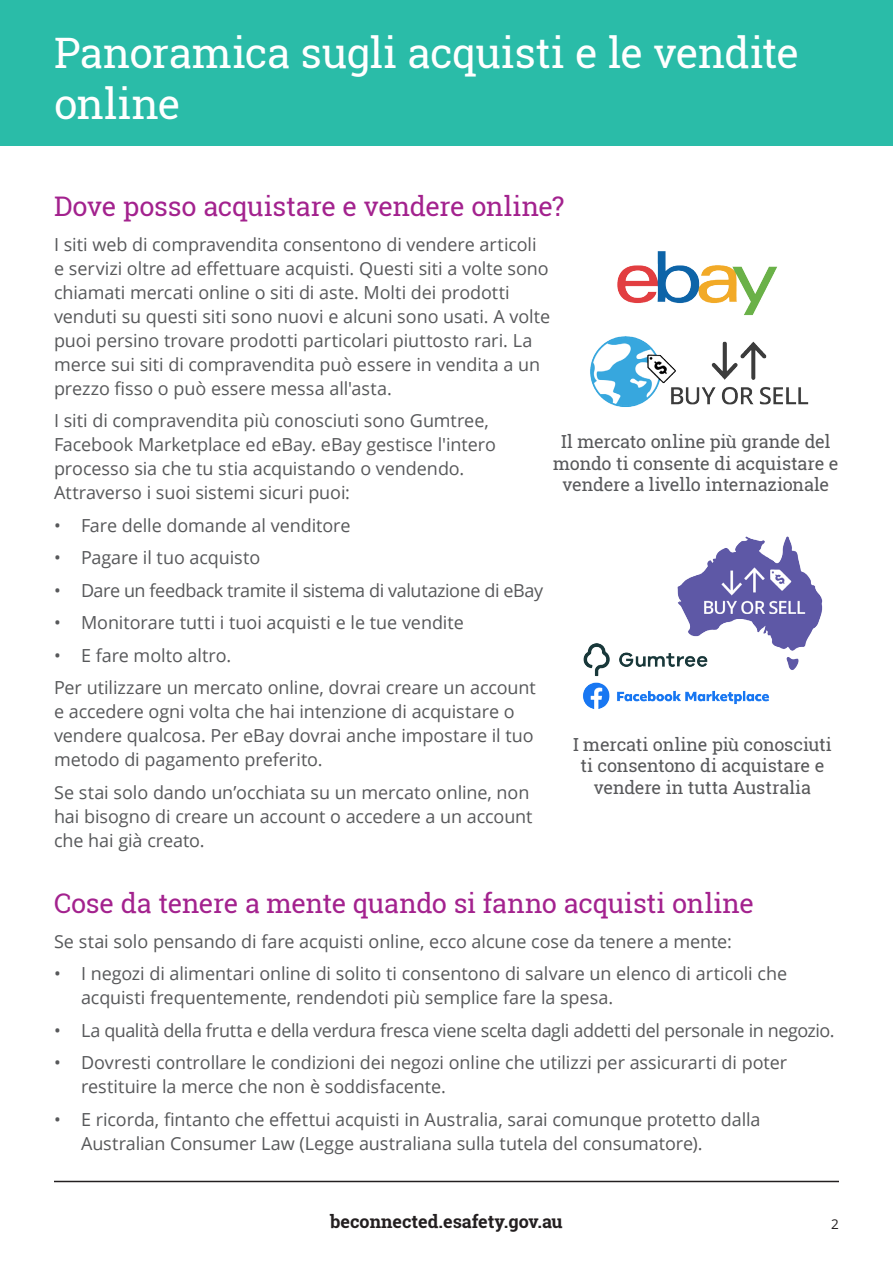
<style>
.page{position:relative;width:893px;height:1263px;background:#fff}
.page>*{position:absolute;margin:0;border:0;box-sizing:border-box;transform-origin:0 0}
.t1{font:42px/50.4px "Roboto Slab";letter-spacing:-.01em;color:#fff}
.t2{font:27px "Roboto Slab";letter-spacing:-.01em;color:#a3228e}
.t3{font:18px/24px "Open Sans";letter-spacing:-.005em;color:#57585a}
.t4{font:18px/21.6px "Roboto Slab";letter-spacing:-.01em;color:#57585a;text-align:center}
.t5{font:18px "Open Sans";letter-spacing:-.025em;color:#57585a}
.t6{font:700 18px "Roboto Slab";color:#231f20}
.t7{font:13.5px "Open Sans";color:#231f20}
</style>
<div class="page">
<hr style="left:54px;top:1181px;width:785px;height:1px;background:#231f20">
<div style="left:0;top:0;width:893px;height:145px;background:#2abca8"></div>
<img style="left:590px;top:251px;width:219px;height:156px">
<img style="left:583px;top:536px;width:240px;height:173px">
<h1 class="t1" style="left:54px;top:27px;width:746px">Panoramica sugli acquisti e le vendite online</h1>
<h2 class="t2" style="left:54px;top:188px;width:512px">Dove posso acquistare e vendere online?</h2>
<p class="t3" style="left:54px;top:232px;width:498px">I siti web di compravendita consentono di vendere articoli e servizi oltre ad effettuare acquisti. Questi siti a volte sono chiamati mercati online o siti di aste. Molti dei prodotti venduti su questi siti sono nuovi e alcuni sono usati. A volte puoi persino trovare prodotti particolari piuttosto rari. La merce sui siti di compravendita può essere in vendita a un prezzo fisso o può essere messa all'asta.</p>
<p class="t3" style="left:54px;top:408px;width:443px">I siti di compravendita più conosciuti sono Gumtree, Facebook Marketplace ed eBay. eBay gestisce l'intero processo sia che tu stia acquistando o vendendo.<br>Attraverso i suoi sistemi sicuri puoi:</p>
<p class="t3" style="left:54px;top:513px;width:298px">• Fare delle domande al venditore</p>
<p class="t3" style="left:54px;top:545px;width:208px">• Pagare il tuo acquisto</p>
<p class="t5" style="left:54px;top:578px;width:491px">• Dare un feedback tramite il sistema di valutazione di eBay</p>
<p class="t3" style="left:54px;top:610px;width:411px">• Monitorare tutti i tuoi acquisti e le tue vendite</p>
<p class="t3" style="left:54px;top:643px;width:179px">• E fare molto altro.</p>
<p class="t3" style="left:54px;top:675px;width:483px">Per utilizzare un mercato online, dovrai creare un account e accedere ogni volta che hai intenzione di acquistare o vendere qualcosa. Per eBay dovrai anche impostare il tuo metodo di pagamento preferito.</p>
<p class="t3" style="left:54px;top:780px;width:480px">Se stai solo dando un’occhiata su un mercato online, non hai bisogno di creare un account o accedere a un account che hai già creato.</p>
<p class="t4" style="left:553px;top:430px;width:287px">Il mercato online più grande del mondo ti consente di acquistare e vendere a livello internazionale</p>
<p class="t4" style="left:573px;top:733px;width:260px">I mercati online più conosciuti ti consentono di acquistare e vendere in tutta Australia</p>
<h2 class="t2" style="left:54px;top:885px;width:701px">Cose da tenere a mente quando si fanno acquisti online</h2>
<p class="t3" style="left:54px;top:929px;width:679px">Se stai solo pensando di fare acquisti online, ecco alcune cose da tenere a mente:</p>
<p class="t3" style="left:81px;top:961px;width:708px;text-indent:-27px">• I negozi di alimentari online di solito ti consentono di salvare un elenco di articoli che acquisti frequentemente, rendendoti più semplice fare la spesa.</p>
<p class="t5" style="left:54px;top:1018px;width:782px">• La qualità della frutta e della verdura fresca viene scelta dagli addetti del personale in negozio.</p>
<p class="t3" style="left:81px;top:1050px;width:708px;text-indent:-27px">• Dovresti controllare le condizioni dei negozi online che utilizzi per assicurarti di poter restituire la merce che non è soddisfacente.</p>
<p class="t3" style="left:81px;top:1107px;width:681px;text-indent:-27px">• E ricorda, fintanto che effettui acquisti in Australia, sarai comunque protetto dalla<br>Australian Consumer Law (Legge australiana sulla tutela del consumatore).</p>
<p class="t6" style="left:330px;top:1209px;width:234px">beconnected.esafety.gov.au</p>
<p class="t7" style="left:831px;top:1214px;width:9px">2</p>
</div>
